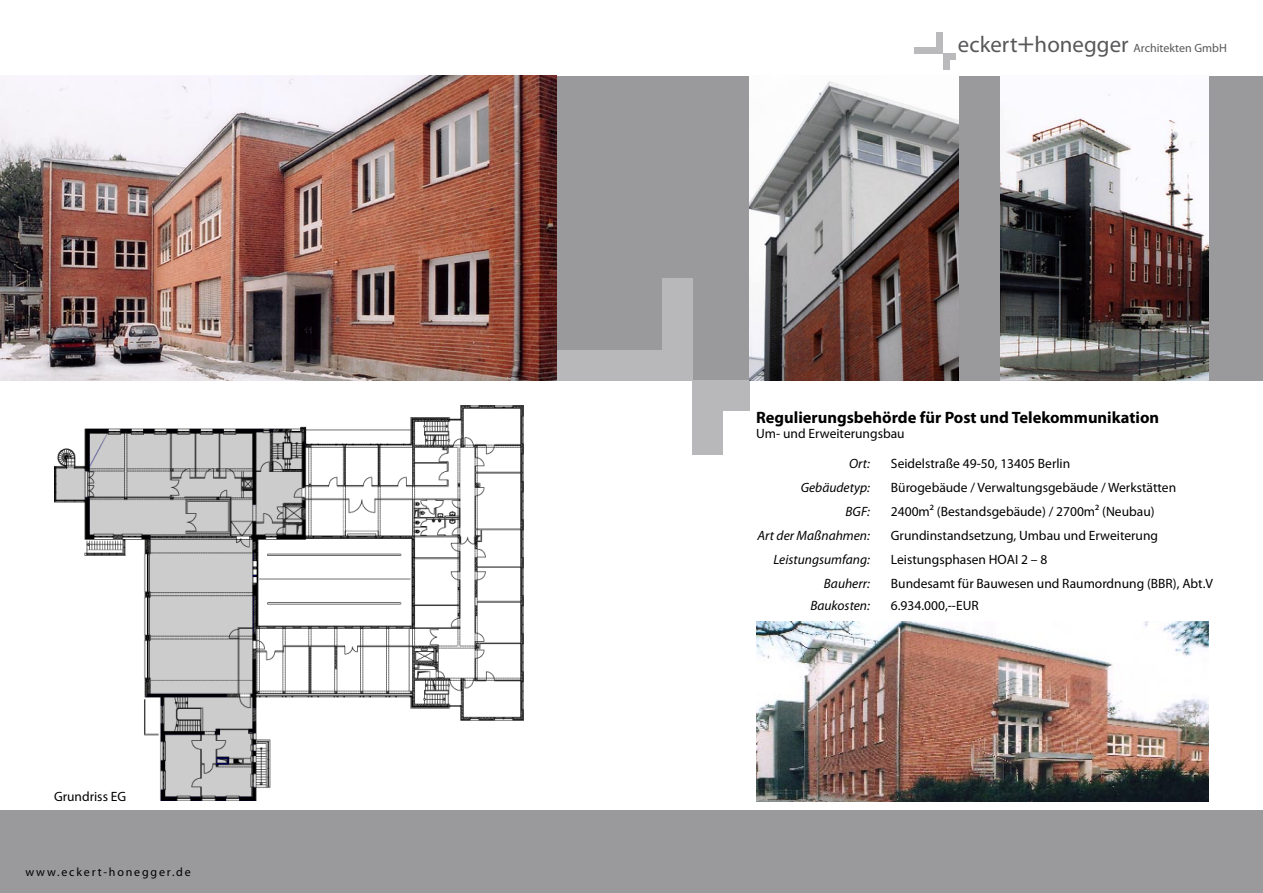
<style>
.page{position:relative;width:1263px;height:893px;background:#fff}
.page>*{position:absolute;margin:0;border:0;box-sizing:border-box;transform-origin:0 0}
.t1{font:700 16.5px "Myriad Pro";color:#000}
.t2{font:13.5px/24px "Myriad Pro";color:#000}
.t3{font:italic 13.5px/24px "Myriad Pro";color:#000;text-align:right}
.t4{font:12px "Myriad Pro";color:#58585a}
.t5{font:12px "Myriad Pro";letter-spacing:.15em;color:#000}
.s1{font-size:22.8px}
.s2{font-size:28.5px}
</style>
<div class="page">
<div style="left:0;top:76px;width:1263px;height:304px;background:#9a9a9c"></div>
<div style="left:0;top:810px;width:1263px;height:83px;background:#9a9a9c"></div>
<div style="left:662px;top:278px;width:30px;height:102px;background:#b8b8ba"></div>
<div style="left:557px;top:350px;width:135px;height:30px;background:#b8b8ba"></div>
<div style="left:692px;top:380px;width:30px;height:75px;background:#b8b8ba"></div>
<div style="left:692px;top:380px;width:58px;height:31px;background:#b8b8ba"></div>
<div style="left:936px;top:32px;width:7px;height:22px;background:#bababc"></div>
<div style="left:914px;top:47px;width:29px;height:7px;background:#bababc"></div>
<div style="left:943px;top:54px;width:6px;height:16px;background:#bababc"></div>
<div style="left:943px;top:54px;width:12px;height:6px;background:#bababc"></div>
<img style="left:0;top:76px;width:557px;height:304px">
<img style="left:1000px;top:76px;width:209px;height:304px">
<img style="left:756px;top:621px;width:453px;height:180px">
<img style="left:750px;top:76px;width:208px;height:304px">
<img style="left:54px;top:405px;width:469px;height:396px">
<p class="t2" style="left:54px;top:784px;width:74px">Grundriss EG</p>
<p class="t5" style="left:26px;top:865px;width:167px">www.eckert-honegger.de</p>
<p class="t4" style="left:958px;top:41px;width:270px"><span class="s1">eckert</span><span class="s2">+</span><span class="s1">honegger</span> Architekten GmbH</p>
<p class="t1" style="left:756px;top:406px;width:405px">Regulierungsbehörde für Post und Telekommunikation</p>
<p class="t2" style="left:756px;top:421px;width:150px">Um- und Erweiterungsbau</p>
<p class="t3" style="left:757px;top:451px;width:114px">Ort:<br>Gebäudetyp:<br>BGF:<br>Art der Maßnahmen:<br>Leistungsumfang:<br>Bauherr:</p>
<p class="t3" style="left:810px;top:593px;width:61px">Baukosten:</p>
<p class="t2" style="left:891px;top:451px;width:324px">Seidelstraße 49-50, 13405 Berlin<br>Bürogebäude / Verwaltungsgebäude / Werkstätten 2400m² (Bestandsgebäude) / 2700m² (Neubau)<br>Grundinstandsetzung, Umbau und Erweiterung Leistungsphasen HOAI 2 – 8<br>Bundesamt für Bauwesen und Raumordnung (BBR), Abt.V</p>
<p class="t2" style="left:891px;top:594px;width:89px">6.934.000,--EUR</p>
</div>
